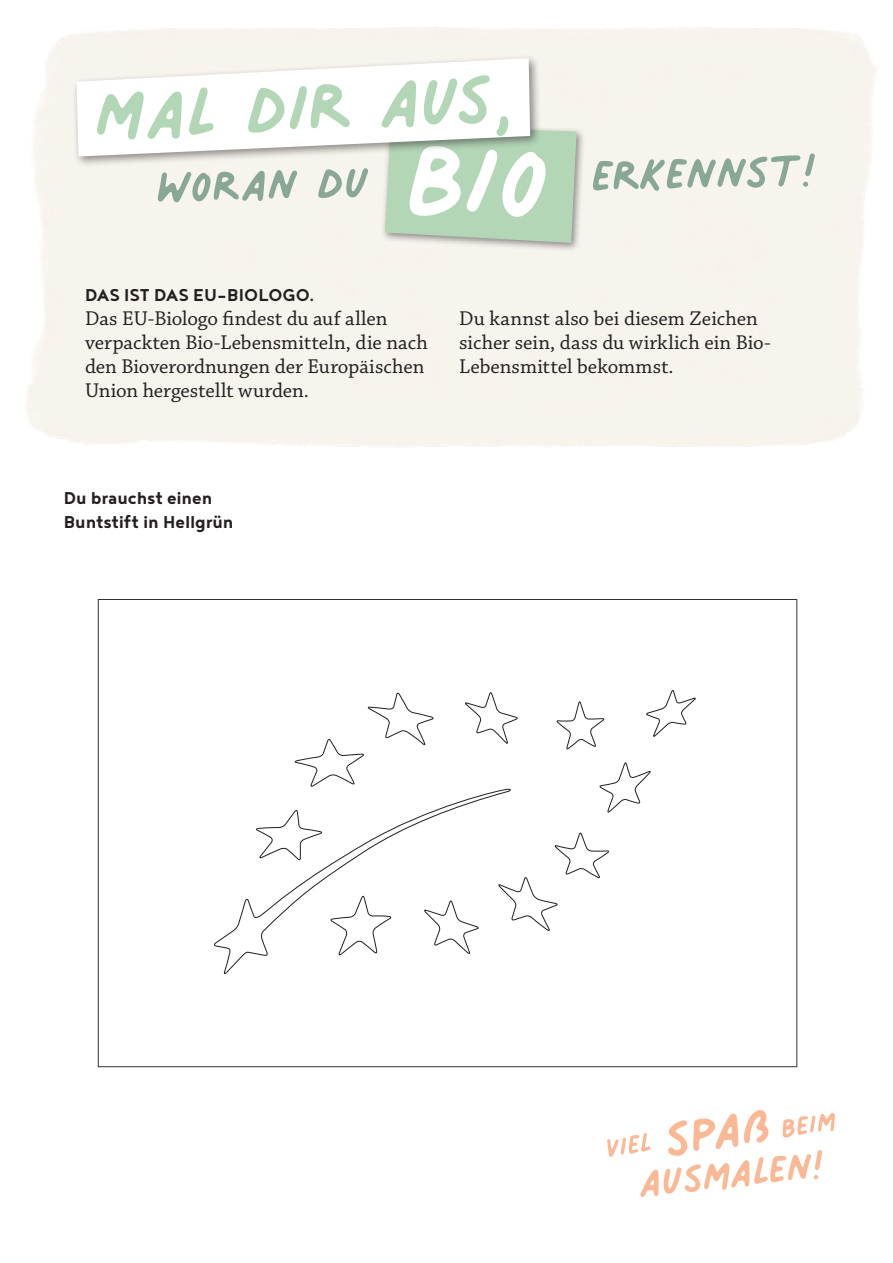
<style>
.page{position:relative;width:893px;height:1263px;background:#fff}
.page>*{position:absolute;margin:0;border:0;box-sizing:border-box;transform-origin:0 0}
.t1{font:144.3px "Palmer Lake Print";color:#b3d6b7}
.t2{font:92.55px "Palmer Lake Print";color:#88a794}
.t3{font:80.7px "Palmer Lake Print";color:#fab994}
.t4{font:56.1px "Palmer Lake Print";color:#fab994}
.t5{font:21px/24px "Chaparral Pro";color:#231f20}
.t6{font:700 21px/24px "Noyh";letter-spacing:-.005em;color:#231f20}
.s1{font-size:102.6px}
</style>
<div class="page">
<svg style="left:98px;top:599px;width:699px;height:468px"></svg>
<svg style="left:293px;top:691px;width:141px;height:97px"></svg>
<svg style="left:511px;top:833px;width:99px;height:99px"></svg>
<svg style="left:598px;top:762px;width:54px;height:52px"></svg>
<svg style="left:555px;top:701px;width:50px;height:50px"></svg>
<svg style="left:464px;top:691px;width:55px;height:54px"></svg>
<svg style="left:645px;top:690px;width:52px;height:48px"></svg>
<svg style="left:213px;top:789px;width:298px;height:185px"></svg>
<div style="left:381px;top:122px;width:205px;height:131px;background:#231f20;opacity:.5"></div>
<div style="left:72px;top:53px;width:469px;height:114px;background:#f7f3ed"></div>
<svg style="left:77px;top:58px;width:500px;height:185px;background:#e8eee5"></svg>
<h1 class="t1" style="left:92px;top:44px;width:426px;rotate:-3deg">Mal dir aus,</h1>
<h2 class="t2" style="left:156px;top:139px;width:214px;rotate:-1deg">woran du</h2>
<h2 class="t2" style="left:591px;top:128px;width:226px;rotate:-1deg">erkennst!</h2>
<p class="t6" style="left:85px;top:283px;width:231px">DAS IST DAS EU-BIOLOGO.</p>
<p class="t5" style="left:85px;top:307px;width:344px">Das EU-Biologo findest du auf allen verpackten Bio-Lebensmitteln, die nach den Bioverordnungen der Europäischen Union hergestellt wurden.</p>
<p class="t5" style="left:459px;top:307px;width:313px">Du kannst also bei diesem Zeichen sicher sein, dass du wirklich ein Bio-<br>Lebensmittel bekommst.</p>
<p class="t6" style="left:64px;top:486px;width:171px">Du brauchst einen<br>Buntstift in Hellgrün</p>
<h3 class="t4" style="left:602px;top:1124px;width:233px;rotate:-9deg">viel <span class="s1">spaß</span> beim</h3>
<h3 class="t3" style="left:634px;top:1142px;width:188px;rotate:-6deg">ausmalen!</h3>
</div>
